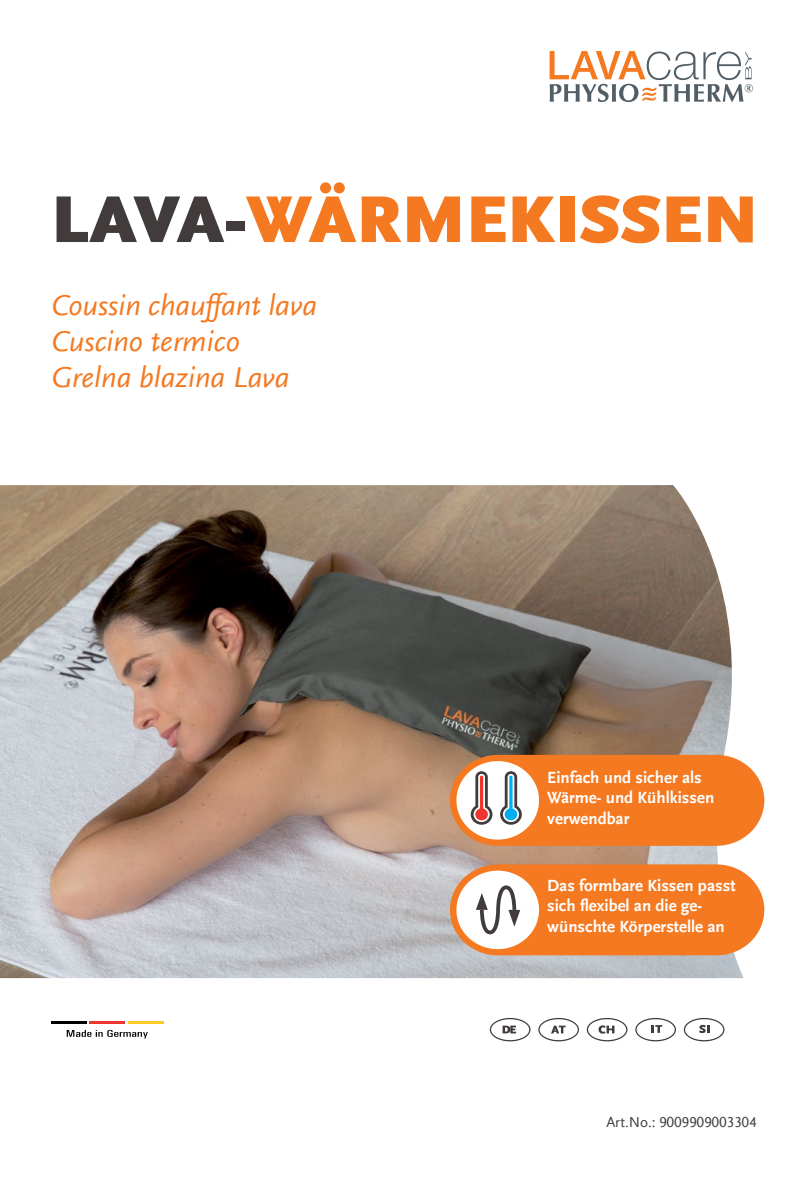
<style>
.page{position:relative;width:808px;height:1178px;background:#fff}
.page>*{position:absolute;margin:0;border:0;box-sizing:border-box;transform-origin:0 0}
.t1{font:900 69px "Scala Sans Offc Pro";color:#f47920}
.t2{font:italic 30px/36px "Scala Sans Offc Pro";color:#f47920}
.t3{font:700 16.95px/20.4px "Scala Sans Offc Pro";color:#fff}
.t4{font:15px "Scala Sans Offc Pro";color:#413c3b}
.s1{color:#413c3b}
</style>
<div class="page">
<svg style="left:550px;top:51px;width:203px;height:51px"></svg>
<svg style="left:538px;top:1018px;width:41px;height:23px"></svg>
<svg style="left:490px;top:1018px;width:40px;height:23px"></svg>
<svg style="left:587px;top:1018px;width:40px;height:23px"></svg>
<svg style="left:635px;top:1018px;width:41px;height:23px"></svg>
<svg style="left:684px;top:1018px;width:40px;height:23px"></svg>
<svg style="left:67px;top:1030px;width:81px;height:8px"></svg>
<hr style="left:51px;top:1021px;width:36px;height:3px;background:#000">
<hr style="left:89px;top:1021px;width:36px;height:3px;background:#ee352e">
<hr style="left:128px;top:1021px;width:36px;height:3px;background:#ffca28">
<img style="left:0;top:485px;width:744px;height:493px">
<svg style="left:449px;top:754px;width:316px;height:93px"></svg>
<svg style="left:449px;top:863px;width:316px;height:93px"></svg>
<h1 class="t1" style="left:51px;top:180px;width:707px"><span class="s1">LAVA-</span>WÄRMEKISSEN</h1>
<h2 class="t2" style="left:51px;top:288px;width:268px">Coussin chauffant lava<br>Cuscino termico<br>Grelna blazina Lava</h2>
<p class="t3" style="left:547px;top:767px;width:169px">Einfach und sicher als<br>Wärme- und Kühlkissen verwendbar</p>
<p class="t3" style="left:547px;top:875px;width:190px">Das formbare Kissen passt sich flexibel an die ge&shy;wünschte Körperstelle an</p>
<p class="t4" style="left:606px;top:1113px;width:152px">Art.No.: 9009909003304</p>
</div>
